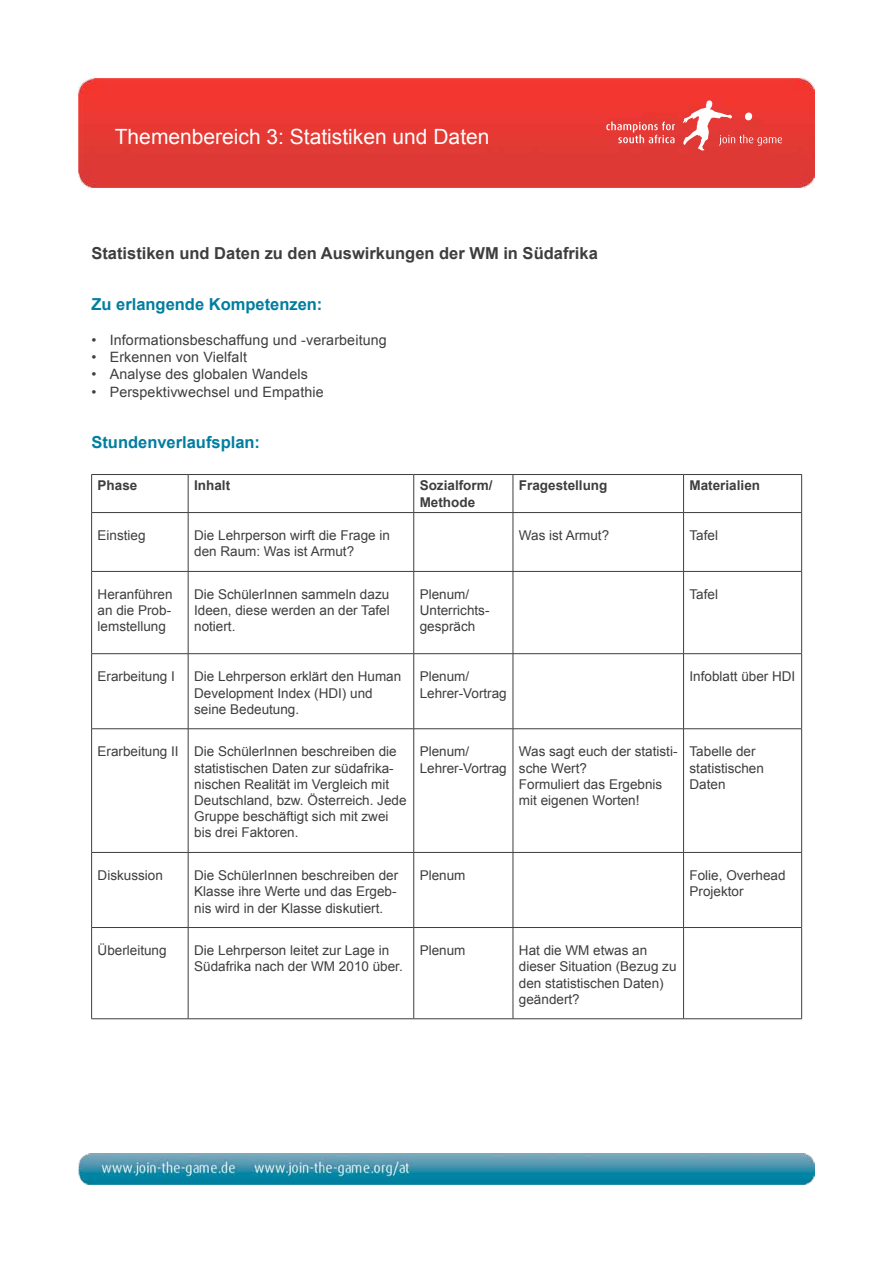
<style>
.page{position:relative;width:893px;height:1263px;background:#fff}
.page>*{position:absolute;margin:0;border:0;box-sizing:border-box;transform-origin:0 0}
.t1{font:21px "Arial";color:#fff}
.t2{font:700 16.5px "Arial";color:#3e3d40}
.t3{font:700 16.5px "Arial";color:#007e9f}
.t4{font:14.25px "Arial";letter-spacing:.01em;color:#3e3d40}
.t5{font:13.5px/16.2px "Arial";color:#3e3d40}
.t6{font:700 13.5px/16.2px "Arial";color:#3e3d40}
</style>
<div class="page">
<img style="left:78px;top:78px;width:737px;height:109px">
<img style="left:78px;top:1153px;width:737px;height:32px">
<svg style="left:606px;top:122px;width:69px;height:21px"></svg>
<svg style="left:683px;top:100px;width:99px;height:50px;background:#ea5955"></svg>
<hr style="left:91px;top:474px;width:97px;height:1px;background:#3e3d40">
<hr style="left:91px;top:475px;width:1px;height:37px;background:#3e3d40">
<hr style="left:188px;top:474px;width:226px;height:1px;background:#3e3d40">
<hr style="left:188px;top:475px;width:1px;height:37px;background:#3e3d40">
<hr style="left:414px;top:474px;width:99px;height:1px;background:#3e3d40">
<hr style="left:413px;top:475px;width:1px;height:37px;background:#3e3d40">
<hr style="left:513px;top:474px;width:171px;height:1px;background:#3e3d40">
<hr style="left:513px;top:475px;width:1px;height:37px;background:#3e3d40">
<hr style="left:684px;top:474px;width:118px;height:1px;background:#3e3d40">
<hr style="left:683px;top:475px;width:1px;height:37px;background:#3e3d40">
<hr style="left:801px;top:475px;width:1px;height:37px;background:#3e3d40">
<hr style="left:91px;top:512px;width:97px;height:1px;background:#3e3d40">
<hr style="left:91px;top:513px;width:1px;height:58px;background:#3e3d40">
<hr style="left:188px;top:512px;width:226px;height:1px;background:#3e3d40">
<hr style="left:188px;top:513px;width:1px;height:58px;background:#3e3d40">
<hr style="left:414px;top:512px;width:99px;height:1px;background:#3e3d40">
<hr style="left:413px;top:513px;width:1px;height:58px;background:#3e3d40">
<hr style="left:513px;top:512px;width:171px;height:1px;background:#3e3d40">
<hr style="left:513px;top:513px;width:1px;height:58px;background:#3e3d40">
<hr style="left:684px;top:512px;width:118px;height:1px;background:#3e3d40">
<hr style="left:683px;top:513px;width:1px;height:58px;background:#3e3d40">
<hr style="left:801px;top:513px;width:1px;height:58px;background:#3e3d40">
<hr style="left:91px;top:571px;width:97px;height:1px;background:#3e3d40">
<hr style="left:91px;top:572px;width:1px;height:81px;background:#3e3d40">
<hr style="left:188px;top:571px;width:226px;height:1px;background:#3e3d40">
<hr style="left:188px;top:572px;width:1px;height:81px;background:#3e3d40">
<hr style="left:414px;top:571px;width:99px;height:1px;background:#3e3d40">
<hr style="left:413px;top:572px;width:1px;height:81px;background:#3e3d40">
<hr style="left:513px;top:571px;width:171px;height:1px;background:#3e3d40">
<hr style="left:513px;top:572px;width:1px;height:81px;background:#3e3d40">
<hr style="left:684px;top:571px;width:118px;height:1px;background:#3e3d40">
<hr style="left:683px;top:572px;width:1px;height:81px;background:#3e3d40">
<hr style="left:801px;top:572px;width:1px;height:81px;background:#3e3d40">
<hr style="left:91px;top:653px;width:97px;height:1px;background:#3e3d40">
<hr style="left:91px;top:654px;width:1px;height:74px;background:#3e3d40">
<hr style="left:188px;top:653px;width:226px;height:1px;background:#3e3d40">
<hr style="left:188px;top:654px;width:1px;height:74px;background:#3e3d40">
<hr style="left:414px;top:653px;width:99px;height:1px;background:#3e3d40">
<hr style="left:413px;top:654px;width:1px;height:74px;background:#3e3d40">
<hr style="left:513px;top:653px;width:171px;height:1px;background:#3e3d40">
<hr style="left:513px;top:654px;width:1px;height:74px;background:#3e3d40">
<hr style="left:684px;top:653px;width:118px;height:1px;background:#3e3d40">
<hr style="left:683px;top:654px;width:1px;height:74px;background:#3e3d40">
<hr style="left:801px;top:654px;width:1px;height:74px;background:#3e3d40">
<hr style="left:91px;top:728px;width:97px;height:1px;background:#3e3d40">
<hr style="left:91px;top:729px;width:1px;height:123px;background:#3e3d40">
<hr style="left:188px;top:728px;width:226px;height:1px;background:#3e3d40">
<hr style="left:188px;top:729px;width:1px;height:123px;background:#3e3d40">
<hr style="left:414px;top:728px;width:99px;height:1px;background:#3e3d40">
<hr style="left:413px;top:729px;width:1px;height:123px;background:#3e3d40">
<hr style="left:513px;top:728px;width:171px;height:1px;background:#3e3d40">
<hr style="left:513px;top:729px;width:1px;height:123px;background:#3e3d40">
<hr style="left:684px;top:728px;width:118px;height:1px;background:#3e3d40">
<hr style="left:683px;top:729px;width:1px;height:123px;background:#3e3d40">
<hr style="left:801px;top:729px;width:1px;height:123px;background:#3e3d40">
<hr style="left:91px;top:852px;width:97px;height:1px;background:#3e3d40">
<hr style="left:91px;top:853px;width:1px;height:74px;background:#3e3d40">
<hr style="left:188px;top:852px;width:226px;height:1px;background:#3e3d40">
<hr style="left:188px;top:853px;width:1px;height:74px;background:#3e3d40">
<hr style="left:414px;top:852px;width:99px;height:1px;background:#3e3d40">
<hr style="left:413px;top:853px;width:1px;height:74px;background:#3e3d40">
<hr style="left:513px;top:852px;width:171px;height:1px;background:#3e3d40">
<hr style="left:513px;top:853px;width:1px;height:74px;background:#3e3d40">
<hr style="left:684px;top:852px;width:118px;height:1px;background:#3e3d40">
<hr style="left:683px;top:853px;width:1px;height:74px;background:#3e3d40">
<hr style="left:801px;top:853px;width:1px;height:74px;background:#3e3d40">
<hr style="left:91px;top:927px;width:97px;height:1px;background:#3e3d40">
<hr style="left:91px;top:928px;width:1px;height:90px;background:#3e3d40">
<hr style="left:188px;top:927px;width:226px;height:1px;background:#3e3d40">
<hr style="left:188px;top:928px;width:1px;height:90px;background:#3e3d40">
<hr style="left:414px;top:927px;width:99px;height:1px;background:#3e3d40">
<hr style="left:413px;top:928px;width:1px;height:90px;background:#3e3d40">
<hr style="left:513px;top:927px;width:171px;height:1px;background:#3e3d40">
<hr style="left:513px;top:928px;width:1px;height:90px;background:#3e3d40">
<hr style="left:684px;top:927px;width:118px;height:1px;background:#3e3d40">
<hr style="left:683px;top:928px;width:1px;height:90px;background:#3e3d40">
<hr style="left:801px;top:928px;width:1px;height:90px;background:#3e3d40">
<hr style="left:91px;top:1018px;width:97px;height:1px;background:#3e3d40">
<hr style="left:188px;top:1018px;width:226px;height:1px;background:#3e3d40">
<hr style="left:414px;top:1018px;width:99px;height:1px;background:#3e3d40">
<hr style="left:513px;top:1018px;width:171px;height:1px;background:#3e3d40">
<hr style="left:684px;top:1018px;width:118px;height:1px;background:#3e3d40">
<h1 class="t1" style="left:115px;top:122px;width:376px">Themenbereich 3: Statistiken und Daten</h1>
<p class="t2" style="left:91px;top:242px;width:508px">Statistiken und Daten zu den Auswirkungen der WM in Südafrika</p>
<p class="t3" style="left:91px;top:294px;width:233px">Zu erlangende Kompetenzen:</p>
<p class="t4" style="left:91px;top:331px;width:297px">• Informationsbeschaffung und -verarbeitung</p>
<p class="t4" style="left:91px;top:348px;width:157px">• Erkennen von Vielfalt</p>
<p class="t4" style="left:91px;top:365px;width:218px">• Analyse des globalen Wandels</p>
<p class="t4" style="left:91px;top:382px;width:234px">• Perspektivwechsel und Empathie</p>
<p class="t3" style="left:91px;top:432px;width:170px">Stundenverlaufsplan:</p>
<p class="t6" style="left:98px;top:478px;width:41px">Phase</p>
<p class="t6" style="left:194px;top:478px;width:38px">Inhalt</p>
<p class="t6" style="left:420px;top:478px;width:74px">Sozialform/<br>Methode</p>
<p class="t6" style="left:519px;top:478px;width:90px">Fragestellung</p>
<p class="t6" style="left:689px;top:478px;width:72px">Materialien</p>
<p class="t5" style="left:98px;top:527px;width:50px">Einstieg</p>
<p class="t5" style="left:194px;top:527px;width:197px">Die Lehrperson wirft die Frage in den Raum: Was ist Armut?</p>
<p class="t5" style="left:519px;top:527px;width:92px">Was ist Armut?</p>
<p class="t5" style="left:690px;top:527px;width:30px">Tafel</p>
<p class="t5" style="left:98px;top:586px;width:77px;text-align:justify">Heranführen an die Prob&shy;lemstellung</p>
<p class="t5" style="left:194px;top:586px;width:197px;text-align:justify">Die SchülerInnen sammeln dazu Ideen, diese werden an der Tafel notiert.</p>
<p class="t5" style="left:420px;top:586px;width:71px">Plenum/<br>Unterrichts&shy;gespräch</p>
<p class="t5" style="left:690px;top:586px;width:30px">Tafel</p>
<p class="t5" style="left:98px;top:669px;width:79px">Erarbeitung I</p>
<p class="t5" style="left:194px;top:669px;width:209px">Die Lehrperson erklärt den Human<br>Development Index (HDI) und seine Bedeutung.</p>
<p class="t5" style="left:420px;top:669px;width:89px">Plenum/<br>Lehrer-Vortrag</p>
<p class="t5" style="left:690px;top:669px;width:107px">Infoblatt über HDI</p>
<p class="t5" style="left:194px;top:744px;width:214px;text-indent:-97px">Erarbeitung II Die SchülerInnen beschreiben die statistischen Daten zur südafrika&shy;nischen Realität im Vergleich mit Deutschland, bzw. Österreich. Jede Gruppe beschäftigt sich mit zwei bis drei Faktoren.</p>
<p class="t5" style="left:420px;top:744px;width:89px">Plenum/<br>Lehrer-Vortrag</p>
<p class="t5" style="left:519px;top:744px;width:160px">Was sagt euch der statisti&shy;sche Wert?<br>Formuliert das Ergebnis mit eigenen Worten!</p>
<p class="t5" style="left:690px;top:744px;width:76px">Tabelle der statistischen<br>Daten</p>
<p class="t5" style="left:98px;top:867px;width:67px">Diskussion</p>
<p class="t5" style="left:194px;top:867px;width:206px">Die SchülerInnen beschreiben der<br>Klasse ihre Werte und das Ergeb&shy;nis wird in der Klasse diskutiert.</p>
<p class="t5" style="left:420px;top:867px;width:47px">Plenum</p>
<p class="t5" style="left:690px;top:867px;width:98px">Folie, Overhead<br>Projektor</p>
<p class="t5" style="left:98px;top:942px;width:71px">Überleitung</p>
<p class="t5" style="left:194px;top:942px;width:210px">Die Lehrperson leitet zur Lage in<br>Südafrika nach der WM 2010 über.</p>
<p class="t5" style="left:420px;top:942px;width:47px">Plenum</p>
<p class="t5" style="left:519px;top:942px;width:159px">Hat die WM etwas an dieser Situation (Bezug zu den statistischen Daten) geändert?</p>
</div>
